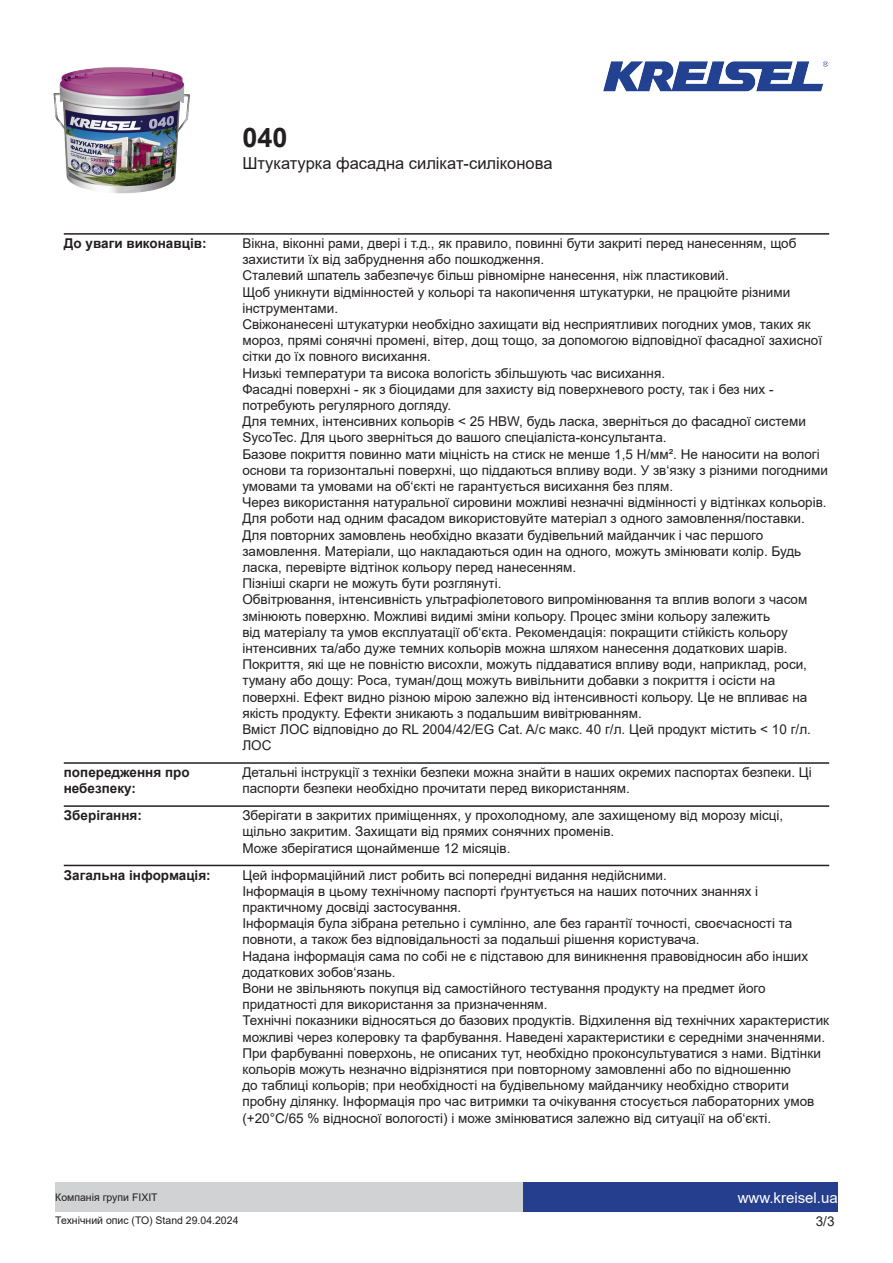
<style>
.page{position:relative;width:893px;height:1263px;background:#fff}
.page>*{position:absolute;margin:0;border:0;box-sizing:border-box;transform-origin:0 0}
.t1{font:700 27px "Arial";color:#231f20}
.t2{font:16.5px "Arial";color:#231f20}
.t3{font:15px "Arial";color:#fff}
.t4{font:13.5px/16.2px "Arial";color:#231f20}
.t5{font:700 13.5px/16.2px "Arial";color:#231f20}
.t6{font:10.5px "Arial";color:#231f20}
</style>
<div class="page">
<img style="left:53px;top:67px;width:137px;height:126px">
<img style="left:603px;top:61px;width:226px;height:31px">
<div style="left:523px;top:1182px;width:315px;height:30px;background:#253f8e"></div>
<div style="left:55px;top:1182px;width:468px;height:30px;background:#d1d2d4"></div>
<hr style="left:64px;top:233px;width:765px;height:2px;background:#231f20">
<hr style="left:64px;top:762px;width:765px;height:2px;background:#231f20">
<hr style="left:64px;top:805px;width:765px;height:2px;background:#231f20">
<hr style="left:64px;top:865px;width:765px;height:1px;background:#231f20">
<h1 class="t1" style="left:242px;top:119px;width:47px">040</h1>
<p class="t2" style="left:242px;top:152px;width:312px">Штукатурка фасадна силікат-силіконова</p>
<p class="t5" style="left:64px;top:235px;width:144px">До уваги виконавців:</p>
<p class="t4" style="left:242px;top:235px;width:587px">Вікна, віконні рами, двері і т.д., як правило, повинні бути закриті перед нанесенням, щоб захистити їх від забруднення або пошкодження.<br>Сталевий шпатель забезпечує більш рівномірне нанесення, ніж пластиковий.<br>Щоб уникнути відмінностей у кольорі та накопичення штукатурки, не працюйте різними інструментами.<br>Свіжонанесені штукатурки необхідно захищати від несприятливих погодних умов, таких як мороз, прямі сонячні промені, вітер, дощ тощо, за допомогою відповідної фасадної захисної сітки до їх повного висихання.<br>Низькі температури та висока вологість збільшують час висихання.<br>Фасадні поверхні - як з біоцидами для захисту від поверхневого росту, так і без них - потребують регулярного догляду.<br>Для темних, інтенсивних кольорів &lt; 25 HBW, будь ласка, зверніться до фасадної системи SycoTec. Для цього зверніться до вашого спеціаліста-консультанта.<br>Базове покриття повинно мати міцність на стиск не менше 1,5 Н/мм². Не наносити на вологі основи та горизонтальні поверхні, що піддаються впливу води. У зв‘язку з різними погодними умовами та умовами на об‘єкті не гарантується висихання без плям.<br>Через використання натуральної сировини можливі незначні відмінності у відтінках кольорів.<br>Для роботи над одним фасадом використовуйте матеріал з одного замовлення/поставки.<br>Для повторних замовлень необхідно вказати будівельний майданчик і час першого замовлення. Матеріали, що накладаються один на одного, можуть змінювати колір. Будь ласка, перевірте відтінок кольору перед нанесенням.<br>Пізніші скарги не можуть бути розглянуті.<br>Обвітрювання, інтенсивність ультрафіолетового випромінювання та вплив вологи з часом змінюють поверхню. Можливі видимі зміни кольору. Процес зміни кольору залежить<br>від матеріалу та умов експлуатації об‘єкта. Рекомендація: покращити стійкість кольору інтенсивних та/або дуже темних кольорів можна шляхом нанесення додаткових шарів.<br>Покриття, які ще не повністю висохли, можуть піддаватися впливу води, наприклад, роси, туману або дощу: Роса, туман/дощ можуть вивільнити добавки з покриття і осісти на поверхні. Ефект видно різною мірою залежно від інтенсивності кольору. Це не впливає на якість продукту. Ефекти зникають з подальшим вивітрюванням.<br>Вміст ЛОС відповідно до RL 2004/42/EG Cat. A/c макс. 40 г/л. Цей продукт містить &lt; 10 г/л.<br>ЛОС</p>
<p class="t5" style="left:64px;top:764px;width:127px">попередження про небезпеку:</p>
<p class="t4" style="left:242px;top:764px;width:571px">Детальні інструкції з техніки безпеки можна знайти в наших окремих паспортах безпеки. Ці паспорти безпеки необхідно прочитати перед використанням.</p>
<p class="t5" style="left:64px;top:807px;width:80px">Зберігання:</p>
<p class="t4" style="left:242px;top:807px;width:542px">Зберігати в закритих приміщеннях, у прохолодному, але захищеному від морозу місці, щільно закритим. Захищати від прямих сонячних променів.<br>Може зберігатися щонайменше 12 місяців.</p>
<p class="t5" style="left:64px;top:867px;width:148px">Загальна інформація:</p>
<p class="t4" style="left:242px;top:867px;width:588px">Цей інформаційний лист робить всі попередні видання недійсними.<br>Інформація в цьому технічному паспорті ґрунтується на наших поточних знаннях і практичному досвіді застосування.<br>Інформація була зібрана ретельно і сумлінно, але без гарантії точності, своєчасності та повноти, а також без відповідальності за подальші рішення користувача.<br>Надана інформація сама по собі не є підставою для виникнення правовідносин або інших додаткових зобов‘язань.<br>Вони не звільняють покупця від самостійного тестування продукту на предмет його придатності для використання за призначенням.<br>Технічні показники відносяться до базових продуктів. Відхилення від технічних характеристик можливі через колеровку та фарбування. Наведені характеристики є середніми значеннями.<br>При фарбуванні поверхонь, не описаних тут, необхідно проконсультуватися з нами. Відтінки кольорів можуть незначно відрізнятися при повторному замовленні або по відношенню<br>до таблиці кольорів; при необхідності на будівельному майданчику необхідно створити пробну ділянку. Інформація про час витримки та очікування стосується лабораторних умов (+20°C/65 % відносної вологості) і може змінюватися залежно від ситуації на об‘єкті.</p>
<p class="t6" style="left:55px;top:1190px;width:104px">Компанія групи FIXIT</p>
<p class="t3" style="left:738px;top:1187px;width:102px">www.kreisel.ua</p>
<p class="t6" style="left:55px;top:1213px;width:185px">Технічний опис (ТО) Stand 29.04.2024</p>
<p class="t4" style="left:816px;top:1213px;width:20px">3/3</p>
</div>
